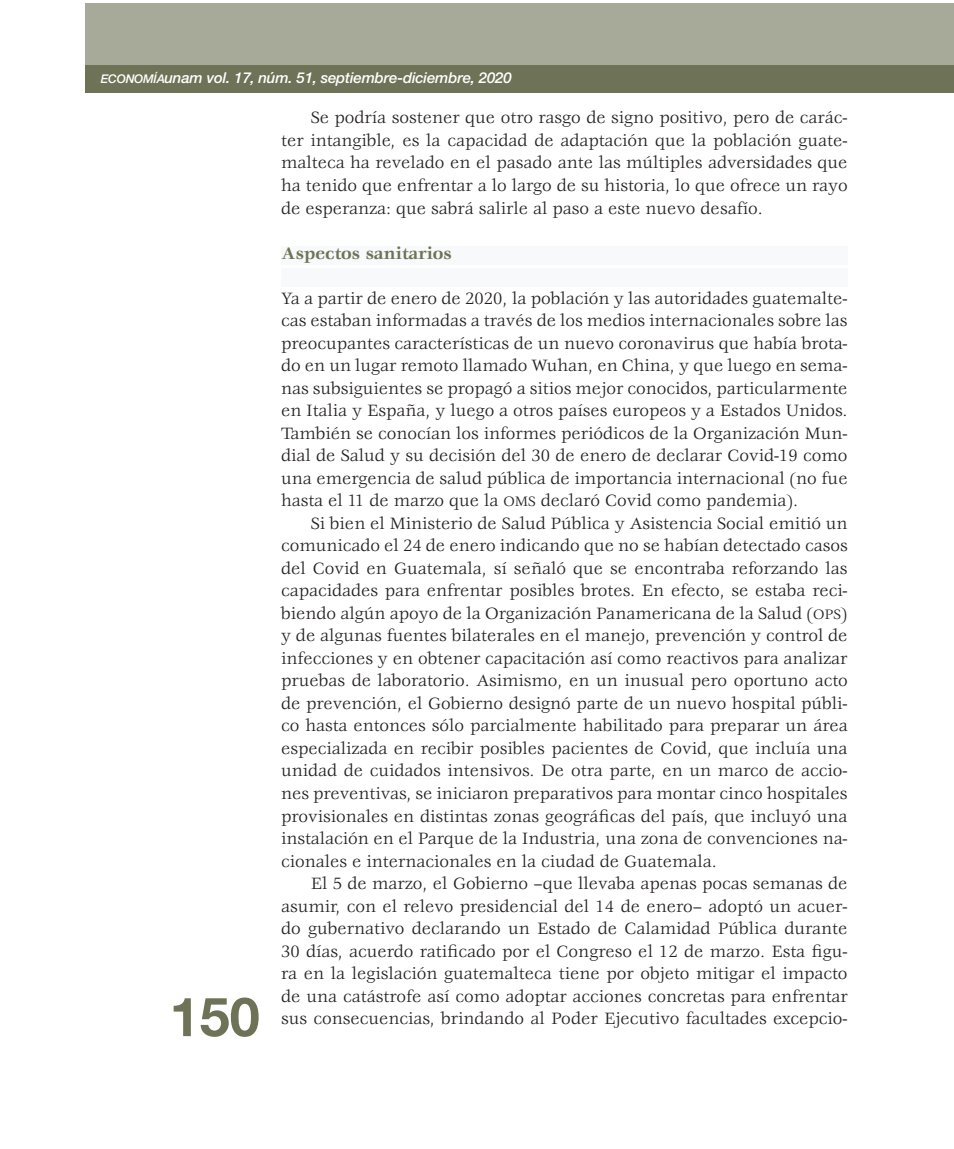
<style>
.page{position:relative;width:954px;height:1149px;background:#fff}
.page>*{position:absolute;margin:0;border:0;box-sizing:border-box;transform-origin:0 0}
.t1{font:700 54px "Helvetica Neue LT Std";color:#6e7256}
.t2{font:18px/22.5px "Veljovic";color:#231f20;text-align:justify}
.HTML_Preformatted{font:700 18px "Veljovic";color:#6e7256}
.t3{font:italic 500 15px "Helvetica Neue LT Std";letter-spacing:-.01em;color:#fff}
.s1{font-family:"Helvetica Neue LT Std Md It SC800";font-weight:400;font-style:normal;font-size:12px}
.s2{font-size:15px}
</style>
<div class="page">
<div style="left:85px;top:3px;width:869px;height:67px;background:#a8aa99"></div>
<div style="left:85px;top:66px;width:869px;height:27px;background:#6e7256"></div>
<div style="left:281px;top:246px;width:566px;height:18px;background:#f8f9fa"></div>
<div style="left:281px;top:269px;width:566px;height:18px;background:#f8f9fa"></div>
<p class="t3" style="left:101px;top:69px;width:412px"><span class="s1">ECONOMÍA</span>unam vol. 17, núm. 51, septiembre-diciembre, 2020</p>
<p class="t2" style="left:281px;top:107px;width:568px;text-indent:30px">Se podría sostener que otro rasgo de signo positivo, pero de carác&shy;ter intangible, es la capacidad de adaptación que la población guate&shy;malteca ha revelado en el pasado ante las múltiples adversidades que ha tenido que enfrentar a lo largo de su historia, lo que ofrece un rayo de esperanza: que sabrá salirle al paso a este nuevo desafío.</p>
<p class="HTML_Preformatted" style="left:281px;top:243px;width:172px">Aspectos sanitarios</p>
<p class="t2" style="left:281px;top:287px;width:568px">Ya a partir de enero de 2020, la población y las autoridades guatemalte&shy;cas estaban informadas a través de los medios internacionales sobre las preocupantes características de un nuevo coronavirus que había brota&shy;do en un lugar remoto llamado Wuhan, en China, y que luego en sema&shy;nas subsiguientes se propagó a sitios mejor conocidos, particularmente en Italia y España, y luego a otros países europeos y a Estados Unidos.<br>También se conocían los informes periódicos de la Organización Mun&shy;dial de Salud y su decisión del 30 de enero de declarar Covid-19 como una emergencia de salud pública de importancia internacional (no fue hasta el 11 de marzo que la <span class="s2">OMS</span> declaró Covid como pandemia).</p>
<p class="t2" style="left:281px;top:512px;width:568px;text-indent:30px">Si bien el Ministerio de Salud Pública y Asistencia Social emitió un comunicado el 24 de enero indicando que no se habían detectado casos del Covid en Guatemala, sí señaló que se encontraba reforzando las capacidades para enfrentar posibles brotes. En efecto, se estaba reci&shy;biendo algún apoyo de la Organización Panamericana de la Salud (<span class="s2">OPS</span>) y de algunas fuentes bilaterales en el manejo, prevención y control de infecciones y en obtener capacitación así como reactivos para analizar pruebas de laboratorio. Asimismo, en un inusual pero oportuno acto de prevención, el Gobierno designó parte de un nuevo hospital públi&shy;co hasta entonces sólo parcialmente habilitado para preparar un área especializada en recibir posibles pacientes de Covid, que incluía una unidad de cuidados intensivos. De otra parte, en un marco de accio&shy;nes preventivas, se iniciaron preparativos para montar cinco hospitales provisionales en distintas zonas geográficas del país, que incluyó una instalación en el Parque de la Industria, una zona de convenciones na&shy;cionales e internacionales en la ciudad de Guatemala.</p>
<p class="t2" style="left:281px;top:872px;width:568px;text-indent:30px">El 5 de marzo, el Gobierno –que llevaba apenas pocas semanas de asumir, con el relevo presidencial del 14 de enero– adoptó un acuer&shy;do gubernativo declarando un Estado de Calamidad Pública durante 30 días, acuerdo ratificado por el Congreso el 12 de marzo. Esta figu&shy;ra en la legislación guatemalteca tiene por objeto mitigar el impacto de una catástrofe así como adoptar acciones concretas para enfrentar sus consecuencias, brindando al Poder Ejecutivo facultades excepcio-</p>
<h1 class="t1" style="left:170px;top:983px;width:92px">150</h1>
</div>
